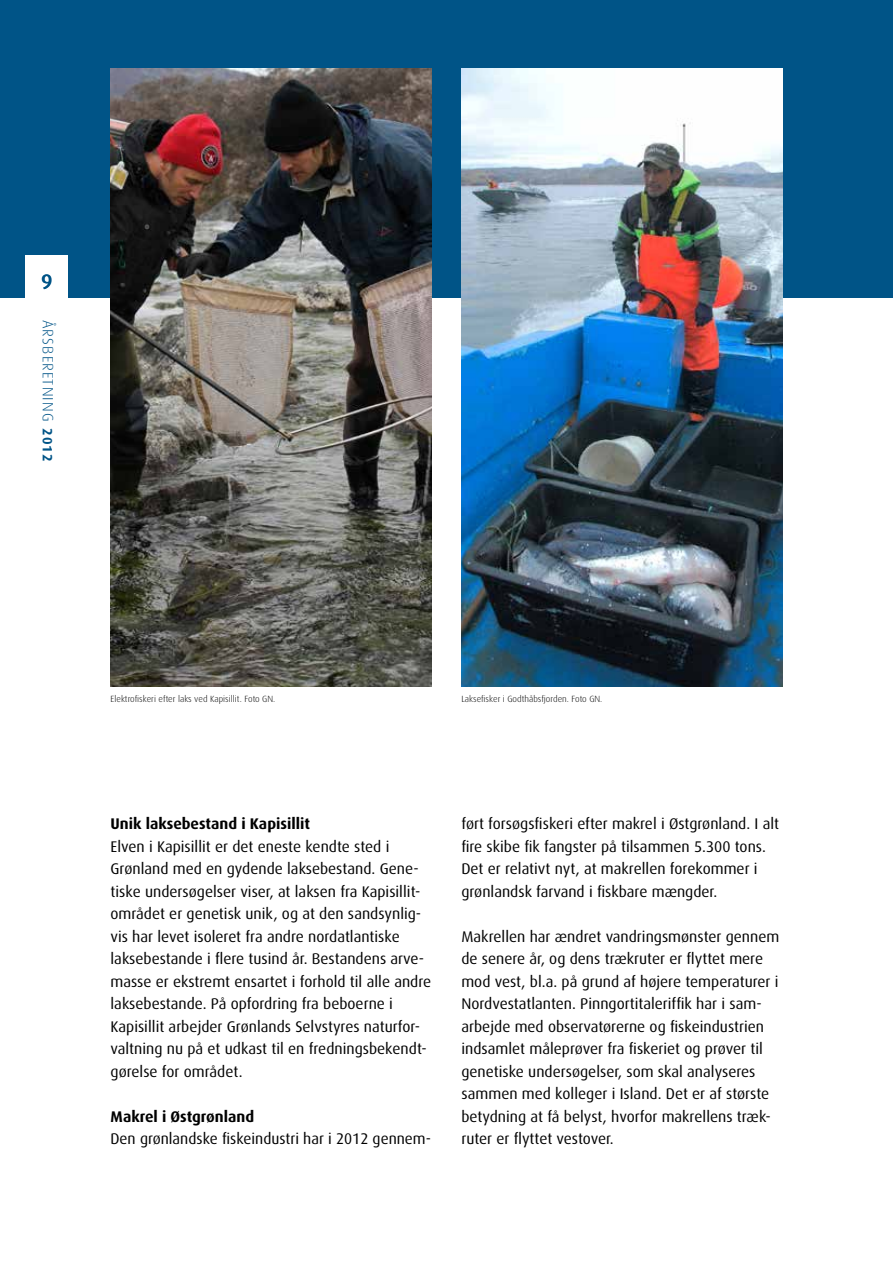
<style>
.page{position:relative;width:893px;height:1263px;background:#fff}
.page>*{position:absolute;margin:0;border:0;box-sizing:border-box;transform-origin:0 0}
.t1{font:500 21px "Dax";color:#005487}
.t2{font:15.45px/22.5px "Dax";color:#000}
.t3{font:700 15.45px "Dax";color:#000}
.t4{font:300 15px "Dax";letter-spacing:.075em;color:#005487}
.t5{font:300 9px "Dax";color:#000}
.s1{font-weight:700;font-size:13.5px}
</style>
<div class="page">
<div style="left:0;top:0;width:893px;height:298px;background:#005487"></div>
<img style="left:111px;top:68px;width:321px;height:619px">
<img style="left:461px;top:68px;width:321px;height:619px">
<div style="left:26px;top:255px;width:42px;height:43px;background:#fff"></div>
<h1 class="t1" style="left:41px;top:270px;width:13px">9</h1>
<p class="t4" style="left:56px;top:320px;width:143px;rotate:90deg">ÅRSBERETNING <span class="s1">2012</span></p>
<p class="t5" style="left:111px;top:694px;width:166px">Elektrofiskeri efter laks ved Kapisillit. Foto GN.</p>
<p class="t5" style="left:461px;top:694px;width:143px">Laksefisker i Godthåbsfjorden. Foto GN.</p>
<p class="t3" style="left:111px;top:815px;width:201px">Unik laksebestand i Kapisillit</p>
<p class="t2" style="left:111px;top:835px;width:322px">Elven i Kapisillit er det eneste kendte sted i Grønland med en gydende laksebestand. Gene&shy;tiske undersøgelser viser, at laksen fra Kapisillit&shy;området er genetisk unik, og at den sandsynlig&shy;vis har levet isoleret fra andre nordatlantiske laksebestande i flere tusind år. Bestandens arve&shy;masse er ekstremt ensartet i forhold til alle andre laksebestande. På opfordring fra beboerne i Kapisillit arbejder Grønlands Selvstyres naturfor&shy;valtning nu på et udkast til en fredningsbekendt&shy;gørelse for området.</p>
<p class="t3" style="left:111px;top:1108px;width:145px">Makrel i Østgrønland</p>
<p class="t2" style="left:111px;top:1128px;width:322px">Den grønlandske fiskeindustri har i 2012 gennem-</p>
<p class="t2" style="left:461px;top:813px;width:319px">ført forsøgsfiskeri efter makrel i Østgrønland. I alt fire skibe fik fangster på tilsammen 5.300 tons.<br>Det er relativt nyt, at makrellen forekommer i grønlandsk farvand i fiskbare mængder.</p>
<p class="t2" style="left:461px;top:925px;width:320px">Makrellen har ændret vandringsmønster gennem de senere år, og dens trækruter er flyttet mere mod vest, bl.a. på grund af højere temperaturer i Nordvestatlanten. Pinngortitaleriffik har i sam&shy;arbejde med observatørerne og fiskeindustrien indsamlet måleprøver fra fiskeriet og prøver til genetiske undersøgelser, som skal analyseres sammen med kolleger i Island. Det er af største betydning at få belyst, hvorfor makrellens træk&shy;ruter er flyttet vestover.</p>
</div>
